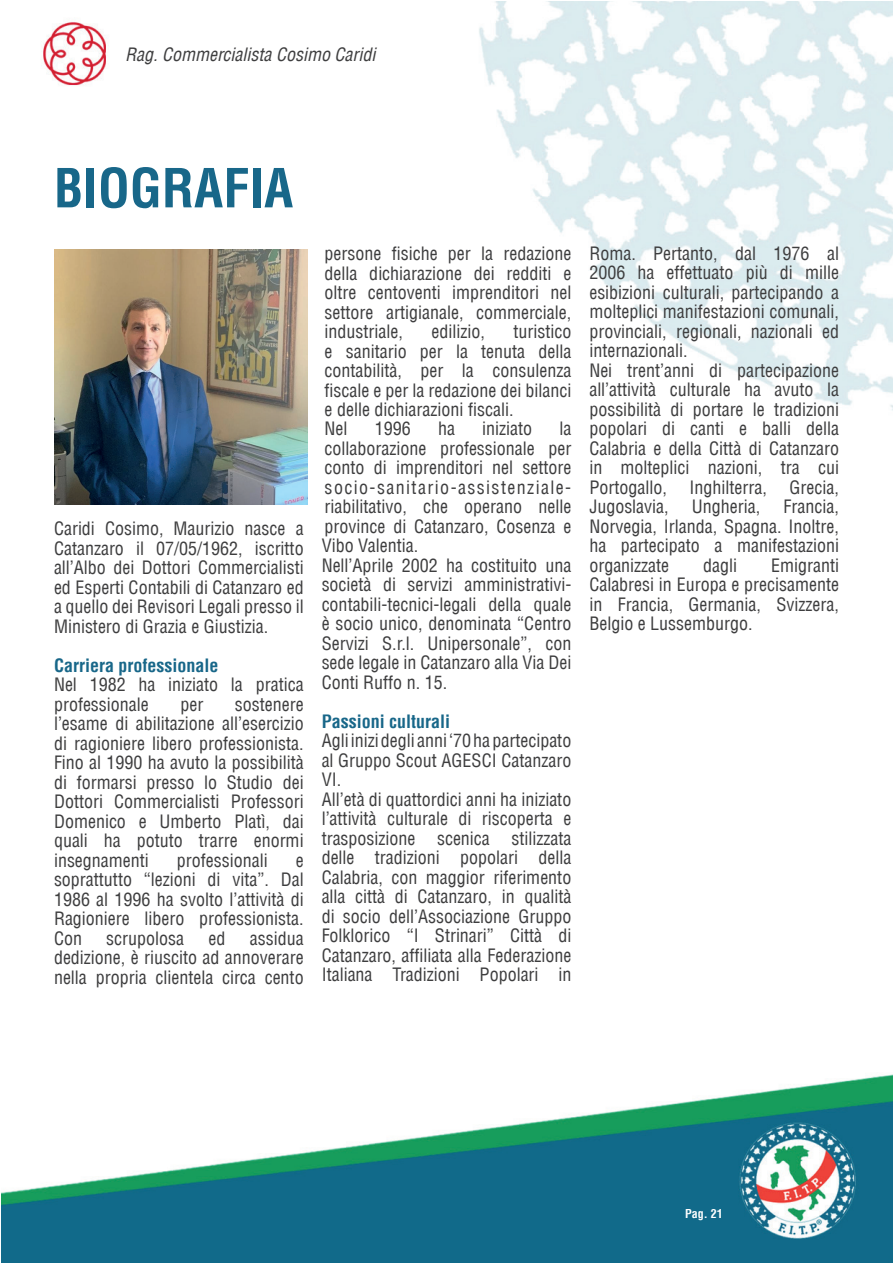
<style>
.page{position:relative;width:893px;height:1263px;background:#fff}
.page>*{position:absolute;margin:0;border:0;box-sizing:border-box;transform-origin:0 0}
.t1{font:700 condensed 52.5px "Helvetica LT";color:#186789}
.t2{font:condensed 18px/19.5px "Helvetica LT";color:#3e3e3f;text-align:justify}
.t3{font:700 condensed 18px "Helvetica LT";color:#186789}
.t4{font:italic condensed 18px "Helvetica LT";color:#3e3e3f}
.t5{font:700 condensed 12px "Helvetica LT";color:#fff}
</style>
<div class="page">
<img style="left:2px;top:2px;width:891px;height:1261px">
<img style="left:54px;top:249px;width:254px;height:255px">
<p class="t4" style="left:125px;top:43px;width:252px">Rag. Commercialista Cosimo Caridi</p>
<h1 class="t1" style="left:54px;top:155px;width:241px">BIOGRAFIA</h1>
<p class="t2" style="left:54px;top:519px;width:251px">Caridi Cosimo, Maurizio nasce a Catanzaro il 07/05/1962, iscritto all’Albo dei Dottori Commercialisti ed Esperti Contabili di Catanzaro ed a quello dei Revisori Legali presso il Ministero di Grazia e Giustizia.</p>
<p class="t3" style="left:54px;top:654px;width:166px">Carriera professionale</p>
<p class="t2" style="left:54px;top:675px;width:251px">Nel 1982 ha iniziato la pratica professionale</p>
<p class="t2" style="left:54px;top:694px;width:251px;text-indent:181px">sostenere l’esame di abilitazione all’esercizio di ragioniere libero professionista.<br>Fino al 1990 ha avuto la possibilità di formarsi presso lo Studio dei Dottori Commercialisti Professori Domenico e Umberto Platì, dai quali ha potuto trarre enormi insegnamenti</p>
<p class="t2" style="left:180px;top:694px;width:24px">per</p>
<p class="t2" style="left:177px;top:850px;width:92px">professionali</p>
<p class="t2" style="left:54px;top:850px;width:251px;text-indent:242px">e soprattutto “lezioni di vita”. Dal 1986 al 1996 ha svolto l’attività di Ragioniere libero professionista.<br>Con</p>
<p class="t2" style="left:54px;top:928px;width:251px;text-indent:196px">assidua dedizione, è riuscito ad annoverare nella propria clientela circa cento</p>
<p class="t2" style="left:106px;top:928px;width:79px">scrupolosa</p>
<p class="t2" style="left:208px;top:928px;width:18px">ed</p>
<p class="t2" style="left:325px;top:244px;width:248px">persone fisiche per la redazione della dichiarazione dei redditi e oltre centoventi imprenditori nel settore artigianale, commerciale, industriale,</p>
<p class="t2" style="left:325px;top:322px;width:248px;text-align:left;text-indent:189px">turistico e sanitario per la tenuta della contabilità, per la consulenza fiscale e per la redazione dei bilanci e delle dichiarazioni fiscali.<br>Nel</p>
<p class="t2" style="left:431px;top:322px;width:55px">edilizio,</p>
<p class="t2" style="left:322px;top:419px;width:251px;text-align:left;text-indent:238px">la collaborazione professionale per conto di imprenditori nel settore socio-sanitario-assistenziale&shy;riabilitativo, che operano nelle province di Catanzaro, Cosenza e<br>Vibo Valentia.<br>Nell’Aprile 2002 ha costituito una società di servizi amministrativi&shy;contabili-tecnici-legali della quale è socio unico, denominata “Centro<br>Servizi S.r.l. Unipersonale”, con sede legale in Catanzaro alla Via Dei<br>Conti Ruffo n. 15.</p>
<p class="t3" style="left:322px;top:710px;width:130px">Passioni culturali</p>
<p class="t2" style="left:322px;top:731px;width:251px;text-align:left">Agli inizi degli anni ‘70 ha partecipato al Gruppo Scout AGESCI Catanzaro VI.<br>All’età di quattordici anni ha iniziato l’attività culturale di riscoperta e trasposizione scenica stilizzata delle tradizioni popolari della Calabria, con maggior riferimento alla città di Catanzaro, in qualità di socio dell’Associazione Gruppo Folklorico “I Strinari” Città di Catanzaro, affiliata alla Federazione Italiana Tradizioni Popolari in</p>
<p class="t2" style="left:375px;top:419px;width:38px">1996</p>
<p class="t2" style="left:438px;top:419px;width:18px">ha</p>
<p class="t2" style="left:482px;top:419px;width:51px">iniziato</p>
<p class="t2" style="left:589px;top:243px;width:251px;text-align:left">Roma. Pertanto, dal 1976 al<br>2006 ha effettuato più di mille esibizioni culturali, partecipando a molteplici manifestazioni comunali, provinciali, regionali, nazionali ed internazionali.<br>Nei trent’anni di partecipazione all’attività culturale ha avuto la possibilità di portare le tradizioni popolari di canti e balli della<br>Calabria e della Città di Catanzaro in molteplici nazioni, tra cui<br>Portogallo,</p>
<p class="t2" style="left:689px;top:477px;width:79px">Inghilterra,</p>
<p class="t2" style="left:789px;top:477px;width:51px">Grecia,</p>
<p class="t2" style="left:589px;top:497px;width:81px">Jugoslavia,</p>
<p class="t2" style="left:692px;top:497px;width:70px">Ungheria,</p>
<p class="t2" style="left:589px;top:497px;width:251px;text-indent:194px">Francia, Norvegia, Irlanda, Spagna. Inoltre, ha partecipato a manifestazioni organizzate</p>
<p class="t2" style="left:589px;top:555px;width:251px;text-indent:182px">Emigranti Calabresi in Europa e precisamente in Francia, Germania, Svizzera, Belgio e Lussemburgo.</p>
<p class="t2" style="left:703px;top:555px;width:35px">dagli</p>
<p class="t5" style="left:685px;top:1206px;width:39px">Pag. 21</p>
</div>
